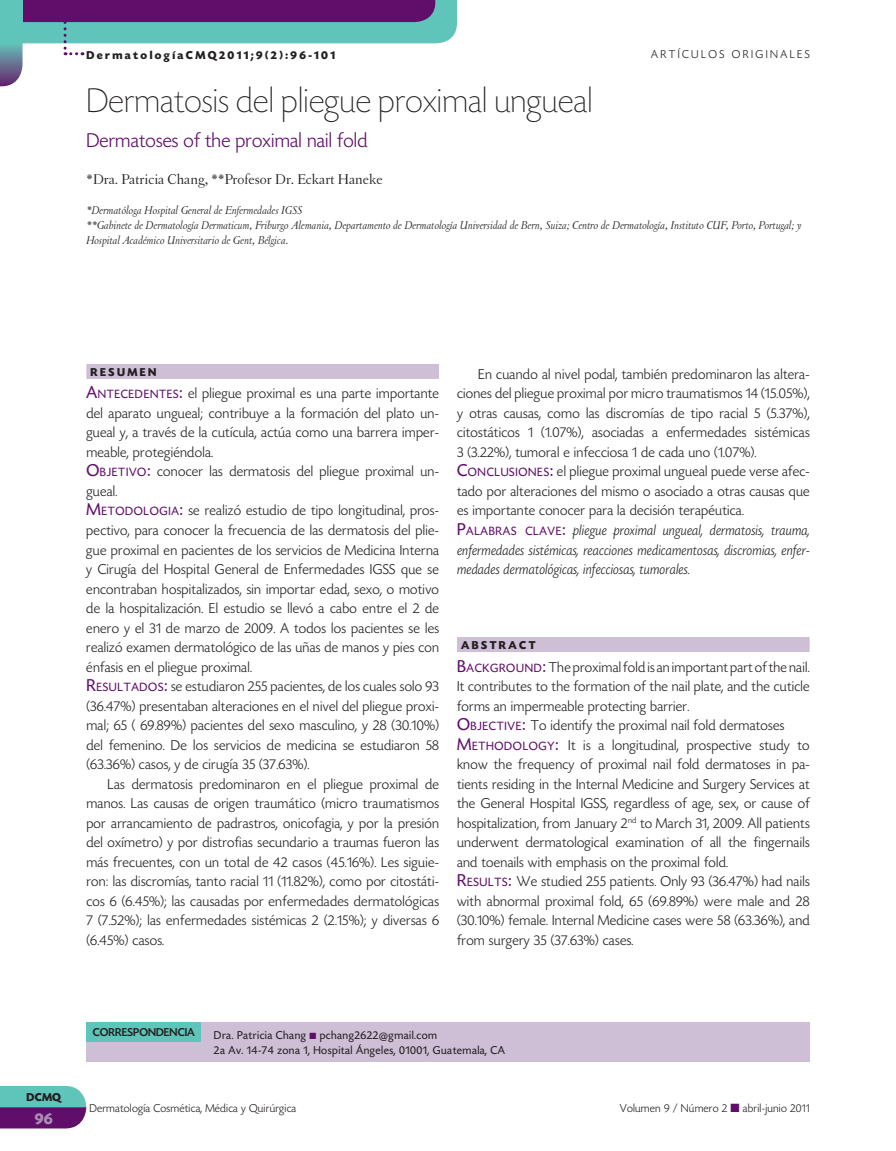
<style>
.page{position:relative;width:896px;height:1151px;background:#fff}
.page>*{position:absolute;margin:0;border:0;box-sizing:border-box;transform-origin:0 0}
.t1{font:200 36px "Today HEF";letter-spacing:.01em;color:#231f20}
.t2{font:300 21px "Today HEF";letter-spacing:.01em;color:#600e69}
.t3{font:700 16.5px "Today HEF";color:#aa8cb4}
.t4{font:300 15px/19.5px "Today HEF";letter-spacing:.02em;color:#231f20}
.t5{font:15px "Letras Oldstyle";color:#231f20}
.t6{font:italic 12px/15px "Letras Oldstyle";color:#231f20}
.t7{font:300 12px "Today HEF";letter-spacing:.02em;color:#231f20}
.t8{font:12px/15px "Today HEF";letter-spacing:.04em;color:#231f20}
.t9{font:700 12px "Today HEF";letter-spacing:.2em;color:#231f20}
.t10{font:500 12px "Today HEF";letter-spacing:.01em;color:#231f20}
.s1{font-weight:400;font-size:18px;color:#600e69}
.s2{font-weight:400;font-size:12.6px;color:#600e69}
.s3{font-style:italic}
.s4{color:#600e69}
</style>
<div class="page">
<svg style="left:0;top:1086px;width:86px;height:42px"></svg>
<div style="left:86px;top:364px;width:353px;height:15px;background:#cfbfd6"></div>
<div style="left:457px;top:637px;width:352px;height:15px;background:#cfbfd6"></div>
<div style="left:86px;top:1022px;width:723px;height:39px;background:#cfbfd6"></div>
<div style="left:86px;top:1022px;width:115px;height:19px;background:#5fc4b9"></div>
<svg style="left:0;top:0;width:457px;height:86px"></svg>
<p class="t7" style="left:651px;top:48px;width:10px">art</p>
<p class="t7" style="left:677px;top:48px;width:14px">ículos</p>
<p class="t7" style="left:731px;top:48px;width:9px">originales</p>
<p class="t9" style="left:86px;top:48px;width:250px">DERMATOLOGÍACMQ2011;9(2):96-101</p>
<h1 class="t1" style="left:86px;top:82px;width:507px">Dermatosis del pliegue proximal ungueal</h1>
<h2 class="t2" style="left:86px;top:129px;width:282px">Dermatoses of the proximal nail fold</h2>
<p class="t5" style="left:86px;top:170px;width:298px">*Dra. Patricia Chang, **Profesor Dr. Eckart Haneke</p>
<p class="t6" style="left:86px;top:203px;width:716px">*Dermatóloga Hospital General de Enfermedades IGSS<br>**Gabinete de Dermatología Dermaticum, Friburgo Alemania, Departamento de Dermatología Universidad de Bern, Suiza; Centro de Dermatología, Instituto CUF, Porto, Portugal; y<br>Hospital Académico Universitario de Gent, Bélgica.</p>
<p class="t9" style="left:91px;top:366px;width:67px">RESUMEN</p>
<p class="t4" style="left:86px;top:384px;width:354px"><span class="s1">A</span><span class="s2">NTECEDENTES</span><span class="s1">:</span> el pliegue proximal es una parte importante del aparato ungueal; contribuye a la formación del plato un&shy;gueal y, a través de la cutícula, actúa como una barrera imper&shy;meable, protegiéndola.<br><span class="s1">O</span><span class="s2">BJETIVO</span><span class="s1">:</span> conocer las dermatosis del pliegue proximal un&shy;gueal.<br><span class="s1">M</span><span class="s2">ETODOLOGIA</span><span class="s1">:</span> se realizó estudio de tipo longitudinal, pros&shy;pectivo, para conocer la frecuencia de las dermatosis del plie&shy;gue proximal en pacientes de los servicios de Medicina Interna y Cirugía del Hospital General de Enfermedades IGSS que se encontraban hospitalizados, sin importar edad, sexo, o motivo de la hospitalización. El estudio se llevó a cabo entre el 2 de enero y el 31 de marzo de 2009. A todos los pacientes se les realizó examen dermatológico de las uñas de manos y pies con énfasis en el pliegue proximal.<br><span class="s1">R</span><span class="s2">ESULTADOS</span><span class="s1">:</span> se estudiaron 255 pacientes, de los cuales solo 93 (36.47%) presentaban alteraciones en el nivel del pliegue proxi&shy;mal; 65 ( 69.89%) pacientes del sexo masculino, y 28 (30.10%) del femenino. De los servicios de medicina se estudiaron 58 (63.36%) casos, y de cirugía 35 (37.63%).</p>
<p class="t4" style="left:86px;top:774px;width:354px;text-align:justify;text-indent:21px">Las dermatosis predominaron en el pliegue proximal de manos. Las causas de origen traumático (micro traumatismos por arrancamiento de padrastros, onicofagia, y por la presión del oxímetro) y por distrofias secundario a traumas fueron las más frecuentes, con un total de 42 casos (45.16%). Les siguie&shy;ron: las discromías, tanto racial 11 (11.82%), como por citostáti&shy;cos 6 (6.45%); las causadas por enfermedades dermatológicas 7 (7.52%); las enfermedades sistémicas 2 (2.15%); y diversas 6 (6.45%) casos.</p>
<p class="t4" style="left:457px;top:365px;width:354px;text-indent:21px">En cuando al nivel podal, también predominaron las altera&shy;ciones del pliegue proximal por micro traumatismos 14 (15.05%), y otras causas, como las discromías de tipo racial 5 (5.37%), citostáticos 1 (1.07%), asociadas a enfermedades sistémicas 3 (3.22%), tumoral e infecciosa 1 de cada uno (1.07%).<br><span class="s1">C</span><span class="s2">ONCLUSIONES</span><span class="s1">:</span> el pliegue proximal ungueal puede verse afec&shy;tado por alteraciones del mismo o asociado a otras causas que es importante conocer para la decisión terapéutica.<br><span class="s1">P</span><span class="s2">ALABRAS CLAVE</span><span class="s1">:</span> <span class="s3">pliegue proximal ungueal, dermatosis, trauma, enfermedades sistémicas, reacciones medicamentosas, discromias, enfer&shy;medades dermatológicas, infecciosas, tumorales.</span></p>
<p class="t9" style="left:461px;top:639px;width:76px">ABSTRAC T</p>
<p class="t4" style="left:457px;top:657px;width:354px"><span class="s1">B</span><span class="s2">ACKGROUND</span><span class="s1">:</span> The proximal fold is an important part of the nail.<br>It contributes to the formation of the nail plate, and the cuticle forms an impermeable protecting barrier.<br><span class="s1">O</span><span class="s2">BJECTIVE</span><span class="s1">:</span> To identify the proximal nail fold dermatoses <span class="s1">M</span><span class="s2">ETHODOLOGY</span><span class="s1">:</span> It is a longitudinal, prospective study to know the frequency of proximal nail fold dermatoses in pa&shy;tients residing in the Internal Medicine and Surgery Services at the General Hospital IGSS, regardless of age, sex, or cause of hospitalization, from January 2<sup>nd</sup> to March 31, 2009. All patients underwent dermatological examination of all the fingernails and toenails with emphasis on the proximal fold.<br><span class="s1">R</span><span class="s2">ESULTS</span><span class="s1">:</span> We studied 255 patients. Only 93 (36.47%) had nails with abnormal proximal fold, 65 (69.89%) were male and 28 (30.10%) female. Internal Medicine cases were 58 (63.36%), and from surgery 35 (37.63%) cases.</p>
<p class="t9" style="left:26px;top:1091px;width:36px">DCMQ</p>
<p class="t3" style="left:35px;top:1110px;width:20px">96</p>
<p class="t10" style="left:93px;top:1026px;width:104px">CORRESPONDENCIA</p>
<p class="t8" style="left:214px;top:1028px;width:292px">Dra. Patricia Chang <span class="s4">■</span> pchang2622@gmail.com<br>2a Av. 14-74 zona 1, Hospital Ángeles, 01001, Guatemala, CA</p>
<p class="t7" style="left:89px;top:1101px;width:208px">Dermatología Cosmética, Médica y Quirúrgica</p>
<p class="t7" style="left:619px;top:1101px;width:191px">Volumen 9 / Número 2 <span class="s4">■</span> abril-junio 2011</p>
</div>
